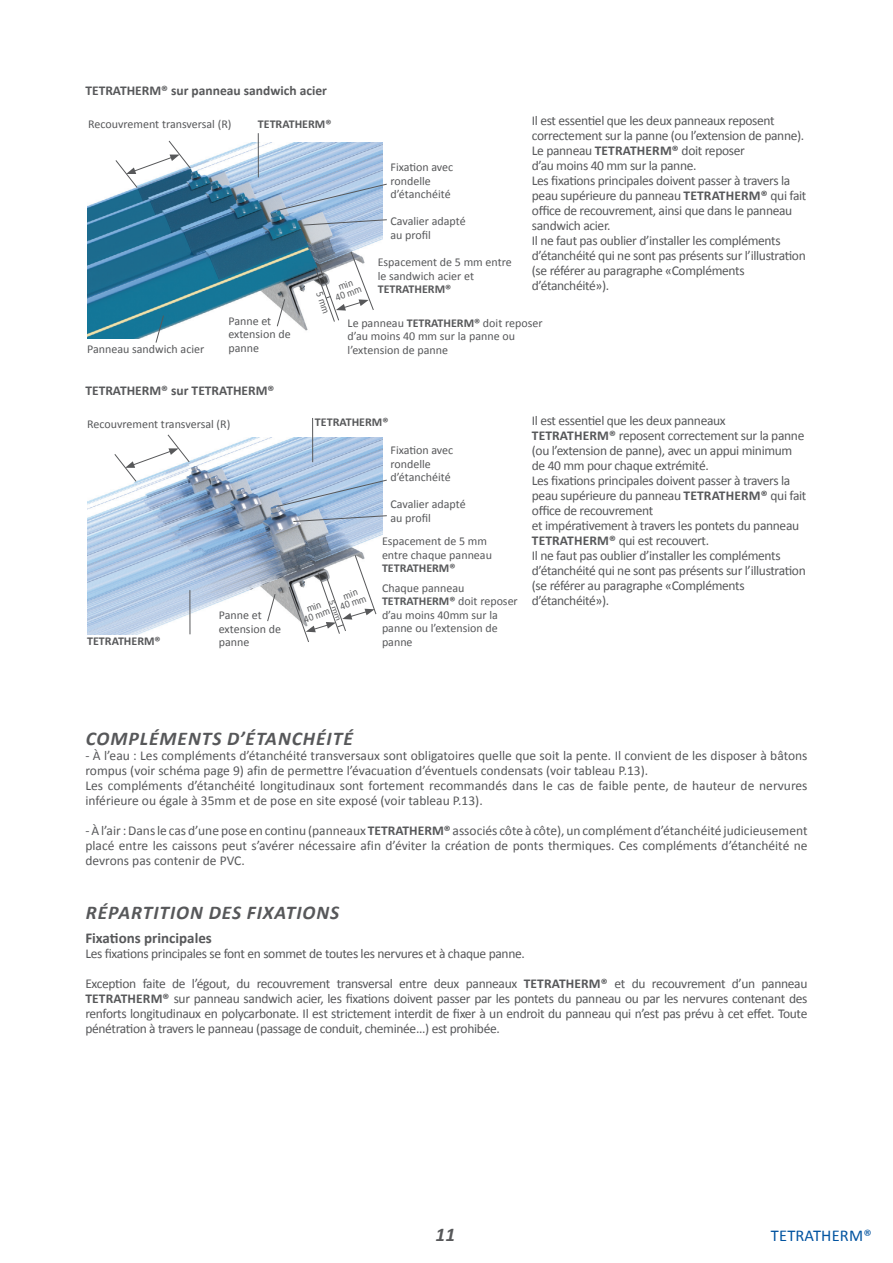
<style>
.page{position:relative;width:893px;height:1263px;background:#fff}
.page>*{position:absolute;margin:0;border:0;box-sizing:border-box;transform-origin:0 0}
.t1{font:italic 700 19.5px "Calibri";letter-spacing:.05em;color:#57585a}
.t2{font:16.5px "Calibri";letter-spacing:.01em;color:#0153a0}
.t3{font:700 15px "Calibri";color:#57585a}
.t4{font:13.5px/15px "Calibri";letter-spacing:-.025em;color:#57585a}
.t5{font:13.5px/15px "Calibri";color:#57585a}
.t6{font:700 13.5px "Calibri";color:#57585a}
.t7{font:12px/13.5px "Calibri";color:#57585a}
.t8{font:700 12px "Calibri";color:#57585a}
.t9{font:10.5px/9px "Calibri";color:#57585a;text-align:center;scale:.91 1}
.s1{font-weight:700}
</style>
<div class="page">
<img style="left:87px;top:142px;width:295px;height:197px">
<svg style="left:276px;top:183px;width:111px;height:28px;background:#a8c2de"></svg>
<hr style="left:258px;top:133px;width:1px;height:44px;background:#57585a">
<svg style="left:115px;top:140px;width:76px;height:49px"></svg>
<svg style="left:303px;top:219px;width:84px;height:7px"></svg>
<svg style="left:276px;top:298px;width:10px;height:29px"></svg>
<svg style="left:155px;top:315px;width:9px;height:28px"></svg>
<img style="left:87px;top:438px;width:295px;height:196px">
<svg style="left:276px;top:479px;width:111px;height:28px;background:#a7c1de"></svg>
<hr style="left:312px;top:418px;width:1px;height:44px;background:#57585a">
<hr style="left:190px;top:590px;width:1px;height:44px;background:#57585a">
<svg style="left:114px;top:434px;width:76px;height:48px"></svg>
<svg style="left:293px;top:515px;width:94px;height:7px"></svg>
<svg style="left:267px;top:593px;width:9px;height:29px"></svg>
<svg style="left:314px;top:251px;width:60px;height:72px"></svg>
<svg style="left:288px;top:554px;width:89px;height:88px"></svg>
<p class="t6" style="left:85px;top:82px;width:243px">TETRATHERM® sur panneau sandwich acier</p>
<p class="t7" style="left:88px;top:117px;width:145px">Recouvrement transversal (R)</p>
<p class="t8" style="left:258px;top:120px;width:75px">TETRATHERM®</p>
<p class="t9" style="left:332px;top:285px;width:31px;rotate:-19deg">min<br>40 mm</p>
<p class="t7" style="left:390px;top:160px;width:64px">Fixation avec rondelle d’étanchéité</p>
<p class="t7" style="left:390px;top:215px;width:77px">Cavalier adapté au profil</p>
<p class="t7" style="left:378px;top:255px;width:135px">Espacement de 5 mm entre le sandwich acier et</p>
<p class="t8" style="left:378px;top:285px;width:75px">TETRATHERM®</p>
<p class="t4" style="left:532px;top:113px;width:276px">Il est essentiel que les deux panneaux reposent correctement sur la panne (ou l’extension de panne).<br>Le panneau <span class="s1">TETRATHERM®</span> doit reposer<br>d’au moins 40 mm sur la panne.<br>Les fixations principales doivent passer à travers la peau supérieure du panneau <span class="s1">TETRATHERM®</span> qui fait office de recouvrement, ainsi que dans le panneau sandwich acier.<br>Il ne faut pas oublier d’installer les compléments d’étanchéité qui ne sont pas présents sur l’illustration (se référer au paragraphe «Compléments d’étanchéité»).</p>
<p class="t7" style="left:87px;top:343px;width:119px">Panneau sandwich acier</p>
<p class="t7" style="left:228px;top:315px;width:64px">Panne et extension de panne</p>
<p class="t7" style="left:348px;top:317px;width:196px">Le panneau <span class="s1">TETRATHERM®</span> doit reposer d’au moins 40 mm sur la panne ou l’extension de panne</p>
<p class="t6" style="left:85px;top:386px;width:190px">TETRATHERM® sur TETRATHERM®</p>
<p class="t7" style="left:87px;top:418px;width:145px">Recouvrement transversal (R)</p>
<p class="t8" style="left:315px;top:418px;width:75px">TETRATHERM®</p>
<p class="t7" style="left:390px;top:443px;width:64px">Fixation avec rondelle d’étanchéité</p>
<p class="t7" style="left:390px;top:498px;width:77px">Cavalier adapté au profil</p>
<p class="t8" style="left:87px;top:637px;width:75px">TETRATHERM®</p>
<p class="t7" style="left:219px;top:609px;width:64px">Panne et extension de panne</p>
<p class="t9" style="left:300px;top:607px;width:31px;rotate:-19deg">min<br>40 mm</p>
<p class="t9" style="left:336px;top:595px;width:31px;rotate:-19deg">min<br>40 mm</p>
<p class="t7" style="left:382px;top:534px;width:111px">Espacement de 5 mm entre chaque panneau</p>
<p class="t8" style="left:382px;top:564px;width:75px">TETRATHERM®</p>
<p class="t7" style="left:382px;top:582px;width:137px">Chaque panneau<br><span class="s1">TETRATHERM®</span> doit reposer d’au moins 40mm sur la panne ou l’extension de panne</p>
<p class="t4" style="left:532px;top:413px;width:276px">Il est essentiel que les deux panneaux <span class="s1">TETRATHERM®</span> reposent correctement sur la panne (ou l’extension de panne), avec un appui minimum de 40 mm pour chaque extrémité.<br>Les fixations principales doivent passer à travers la peau supérieure du panneau <span class="s1">TETRATHERM®</span> qui fait office de recouvrement<br>et impérativement à travers les pontets du panneau <span class="s1">TETRATHERM®</span> qui est recouvert.<br>Il ne faut pas oublier d’installer les compléments d’étanchéité qui ne sont pas présents sur l’illustration (se référer au paragraphe «Compléments d’étanchéité»).</p>
<h1 class="t1" style="left:86px;top:726px;width:269px">COMPLÉMENTS D’ÉTANCHÉITÉ</h1>
<p class="t5" style="left:85px;top:748px;width:724px">- À l’eau : Les compléments d’étanchéité transversaux sont obligatoires quelle que soit la pente. Il convient de les disposer à bâtons rompus (voir schéma page 9) afin de permettre l’évacuation d’éventuels condensats (voir tableau P.13).<br>Les compléments d’étanchéité longitudinaux sont fortement recommandés dans le cas de faible pente, de hauteur de nervures inférieure ou égale à 35mm et de pose en site exposé (voir tableau P.13).</p>
<p class="t4" style="left:85px;top:823px;width:724px;text-align:justify">- À l’air : Dans le cas d’une pose en continu (panneaux <span class="s1">TETRATHERM®</span> associés côte à côte), un complément d’étanchéité judicieusement placé entre les caissons peut s’avérer nécessaire afin d’éviter la création de ponts thermiques. Ces compléments d’étanchéité ne devrons pas contenir de PVC.</p>
<h1 class="t1" style="left:86px;top:903px;width:255px">RÉPARTITION DES FIXATIONS</h1>
<p class="t3" style="left:85px;top:928px;width:128px">Fixations principales</p>
<p class="t4" style="left:85px;top:946px;width:441px">Les fixations principales se font en sommet de toutes les nervures et à chaque panne.</p>
<p class="t4" style="left:85px;top:976px;width:724px;text-align:justify">Exception faite de l’égout, du recouvrement transversal entre deux panneaux <span class="s1">TETRATHERM®</span> et du recouvrement d’un panneau <span class="s1">TETRATHERM®</span> sur panneau sandwich acier, les fixations doivent passer par les pontets du panneau ou par les nervures contenant des renforts longitudinaux en polycarbonate. Il est strictement interdit de fixer à un endroit du panneau qui n’est pas prévu à cet effet. Toute pénétration à travers le panneau (passage de conduit, cheminée...) est prohibée.</p>
<h1 class="t1" style="left:435px;top:1225px;width:21px">11</h1>
<p class="t2" style="left:771px;top:1230px;width:102px">TETRATHERM®</p>
</div>
